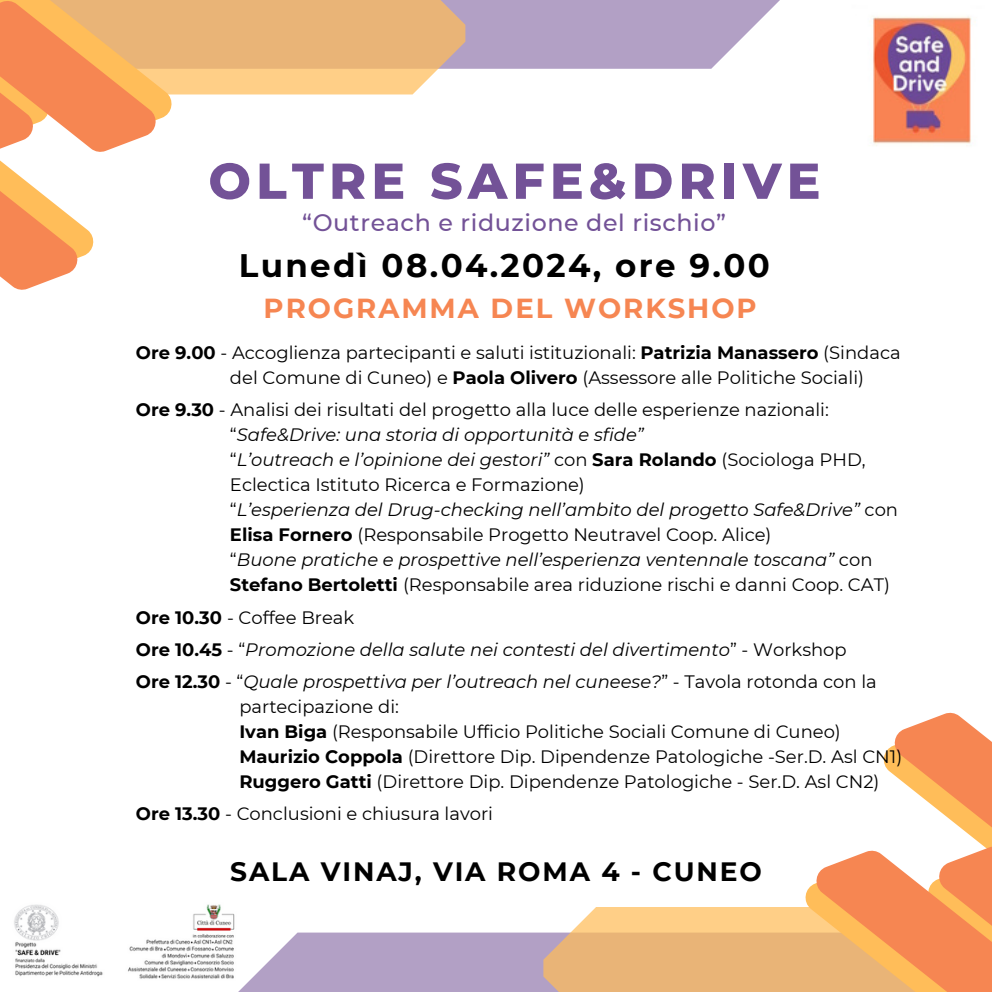
<style>
.page{position:relative;width:992px;height:992px;background:#fff}
.page>*{position:absolute;margin:0;border:0;box-sizing:border-box;transform-origin:0 0}
.t1{font:800 50.25px "Montserrat";letter-spacing:.1em;color:#735297}
.t2{font:700 32.5px "Montserrat";letter-spacing:.07em;color:#000}
.t3{font:700 27.5px "Montserrat";letter-spacing:.07em;color:#f68652}
.t4{font:700 26.5px "Montserrat";letter-spacing:.07em;color:#000}
.t5{font:500 23.75px "Montserrat";letter-spacing:.025em;color:#735297}
.t6{font:18px/25px "Montserrat";color:#000}
.t7{font:italic 18px/32.2px "Montserrat";color:#000}
.s1{font-weight:700}
.s2{font-style:italic}
.s3{font-weight:700;font-style:normal}
.s4{font-style:normal}
</style>
<div class="page">
<svg style="left:238px;top:932px;width:305px;height:60px;background:#baaacb"></svg>
<svg style="left:465px;top:0;width:315px;height:69px;background:#baaacb"></svg>
<svg style="left:543px;top:907px;width:214px;height:85px;background:#edbe85"></svg>
<svg style="left:220px;top:0;width:245px;height:94px;background:#edbc82"></svg>
<svg style="left:757px;top:907px;width:10px;height:85px"></svg>
<svg style="left:205px;top:0;width:15px;height:95px"></svg>
<svg style="left:767px;top:712px;width:225px;height:280px"></svg>
<svg style="left:0;top:0;width:205px;height:290px"></svg>
<img style="left:873px;top:16px;width:98px;height:130px">
<img style="left:14px;top:904px;width:225px;height:82px">
<h1 class="t1" style="left:208px;top:150px;width:613px">OLTRE SAFE&amp;DRIVE</h1>
<h3 class="t5" style="left:302px;top:208px;width:425px">“Outreach e riduzione del rischio”</h3>
<h2 class="t2" style="left:239px;top:246px;width:532px">Lunedì 08.04.2024, ore 9.00</h2>
<h3 class="t3" style="left:264px;top:292px;width:495px">PROGRAMMA DEL WORKSHOP</h3>
<p class="t6" style="left:230px;top:340px;width:672px;text-indent:-94px"><span class="s1">Ore 9.00</span> - Accoglienza partecipanti e saluti istituzionali: <span class="s1">Patrizia Manassero</span> (Sindaca del Comune di Cuneo) e <span class="s1">Paola Olivero</span> (Assessore alle Politiche Sociali)</p>
<p class="t6" style="left:230px;top:397px;width:670px;text-indent:-94px"><span class="s1">Ore 9.30</span> - Analisi dei risultati del progetto alla luce delle esperienze nazionali: “<span class="s2">Safe&amp;Drive: una storia di opportunità e sfide”<br></span>“<span class="s2">L’outreach e l’opinione dei gestori”</span> con <span class="s1">Sara Rolando</span> (Sociologa PHD, Eclectica Istituto Ricerca e Formazione)<br>“<span class="s2">L’esperienza del Drug-checking nell’ambito del progetto Safe&amp;Drive”</span> con <span class="s1">Elisa Fornero</span> (Responsabile Progetto Neutravel Coop. Alice)<br>“<span class="s2">Buone pratiche e prospettive nell’esperienza ventennale toscana”</span> con <span class="s1">Stefano Bertoletti</span> (Responsabile area riduzione rischi e danni Coop. CAT)</p>
<p class="t7" style="left:136px;top:601px;width:742px"><span class="s3">Ore 10.30</span> <span class="s4">- Coffee Break<br></span><span class="s3">Ore 10.45</span> <span class="s4">- “</span>Promozione della salute nei contesti del divertimento<span class="s4">” - Workshop<br></span><span class="s3">Ore 12.30</span> <span class="s4">- “</span>Quale prospettiva per l’outreach nel cuneese?<span class="s4">” - Tavola rotonda con la</span></p>
<p class="t6" style="left:239px;top:694px;width:664px">partecipazione di:<br><span class="s1">Ivan Biga</span> (Responsabile Ufficio Politiche Sociali Comune di Cuneo)<br><span class="s1">Maurizio Coppola</span> (Direttore Dip. Dipendenze Patologiche -Ser.D. Asl CN1)<br><span class="s1">Ruggero Gatti</span> (Direttore Dip. Dipendenze Patologiche - Ser.D. Asl CN2)</p>
<p class="t6" style="left:136px;top:801px;width:359px"><span class="s1">Ore 13.30</span> - Conclusioni e chiusura lavori</p>
<h3 class="t4" style="left:230px;top:855px;width:533px">SALA VINAJ, VIA ROMA 4 - CUNEO</h3>
</div>
